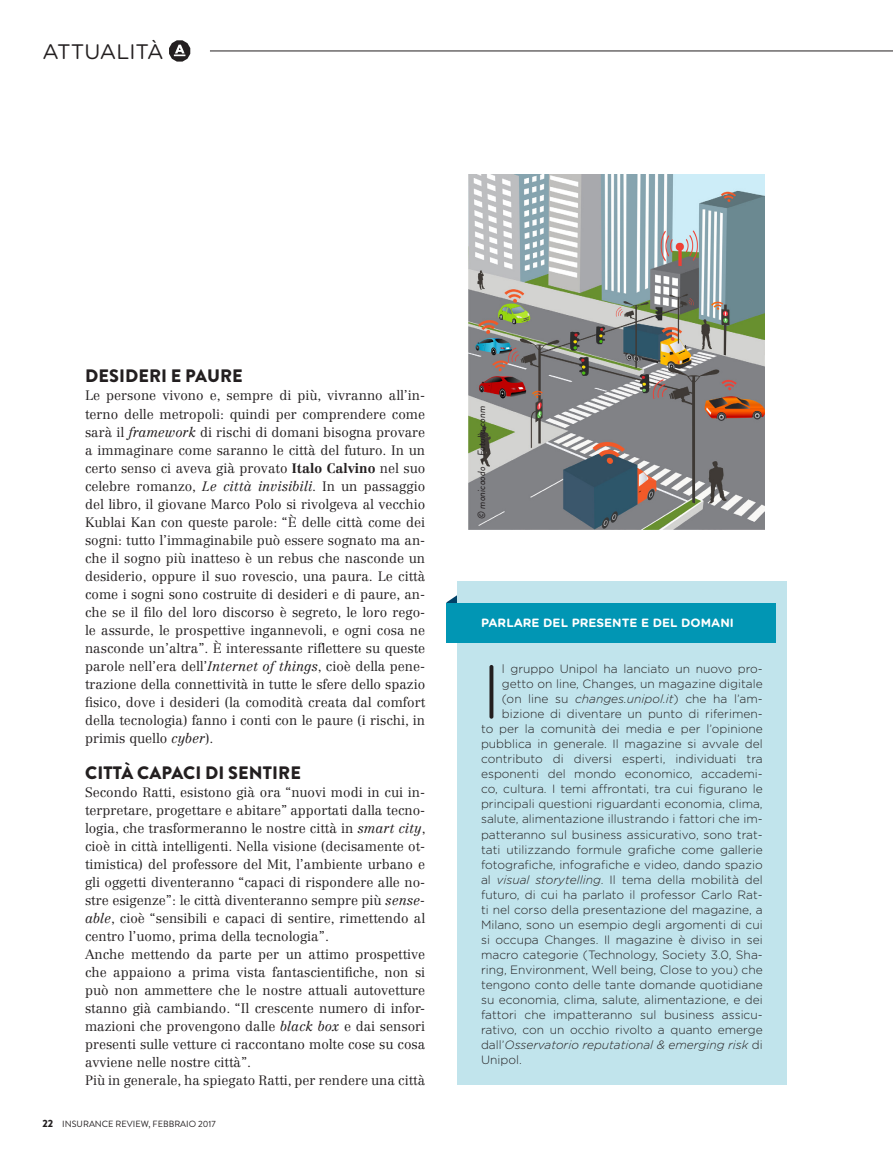
<style>
.page{position:relative;width:893px;height:1170px;background:#fff}
.page>*{position:absolute;margin:0;border:0;box-sizing:border-box;transform-origin:0 0}
.t1{font:300 75.9px "Gotham Rounded";color:#231f20}
.t2{font:21px "Gotham Rounded";color:#231f20}
.t3{font:900 18px "Brandon Grotesque";letter-spacing:.005em;color:#231f20}
.t4{font:300 13.5px/18px "Centennial LT Std";color:#231f20;text-align:justify}
.t5{font:300 12px "Gotham Rounded";color:#231f20}
.t6{font:italic 300 12px "Gotham Rounded";color:#231f20}
.t7{font:700 12px "Gotham Rounded";color:#fff}
.t8{font:italic 10.5px "Brandon Grotesque";color:#231f20}
.t9{font:9px "Brandon Grotesque";color:#231f20}
.s1{font-style:italic}
.s2{font-weight:700}
.s3{font-weight:900;font-size:10.5px}
.s4{font-style:normal}
</style>
<div class="page">
<svg style="left:169px;top:40px;width:21px;height:22px"></svg>
<hr style="left:210px;top:51px;width:683px;height:1px;background:#231f20">
<svg style="left:447px;top:595px;width:10px;height:7px"></svg>
<div style="left:457px;top:581px;width:330px;height:503px;background:#c1e4ec"></div>
<div style="left:446px;top:602px;width:330px;height:40px;background:#0196b4"></div>
<img style="left:468px;top:174px;width:297px;height:355px">
<p class="t2" style="left:43px;top:37px;width:123px">ATTUALITÀ</p>
<p class="t3" style="left:85px;top:363px;width:159px">DESIDERI E PAURE</p>
<p class="t4" style="left:85px;top:387px;width:342px">Le persone vivono e, sempre di più, vivranno all’in&shy;terno delle metropoli: quindi per comprendere come sarà il <span class="s1">framework</span> di rischi di domani bisogna provare a immaginare come saranno le città del futuro. In un certo senso ci aveva già provato <span class="s2">Italo Calvino</span> nel suo celebre romanzo, <span class="s1">Le città invisibili</span>. In un passaggio del libro, il giovane Marco Polo si rivolgeva al vecchio Kublai Kan con queste parole: “È delle città come dei sogni: tutto l’immaginabile può essere sognato ma an&shy;che il sogno più inatteso è un rebus che nasconde un desiderio, oppure il suo rovescio, una paura. Le città come i sogni sono costruite di desideri e di paure, an&shy;che se il filo del loro discorso è segreto, le loro rego&shy;le assurde, le prospettive ingannevoli, e ogni cosa ne nasconde un’altra”. È interessante riflettere su queste parole nell’era dell’<span class="s1">Internet of things</span>, cioè della pene&shy;trazione della connettività in tutte le sfere dello spazio fisico, dove i desideri (la comodità creata dal comfort della tecnologia) fanno i conti con le paure (i rischi, in primis quello <span class="s1">cyber</span>).</p>
<p class="t3" style="left:85px;top:759px;width:217px">CITTÀ CAPACI DI SENTIRE</p>
<p class="t4" style="left:85px;top:783px;width:342px">Secondo Ratti, esistono già ora “nuovi modi in cui in&shy;terpretare, progettare e abitare” apportati dalla tecno&shy;logia, che trasformeranno le nostre città in <span class="s1">smart city</span>, cioè in città intelligenti. Nella visione (decisamente ot&shy;timistica) del professore del Mit, l’ambiente urbano e gli oggetti diventeranno “capaci di rispondere alle no&shy;stre esigenze”: le città diventeranno sempre più <span class="s1">sense&shy;able</span>, cioè “sensibili e capaci di sentire, rimettendo al centro l’uomo, prima della tecnologia”.</p>
<p class="t4" style="left:85px;top:945px;width:342px">Anche mettendo da parte per un attimo prospettive che appaiono a prima vista fantascientifiche, non si può non ammettere che le nostre attuali autovetture stanno già cambiando. “Il crescente numero di infor&shy;mazioni che provengono dalle <span class="s1">black box</span> e dai sensori presenti sulle vetture ci raccontano molte cose su cosa avviene nelle nostre città”.</p>
<p class="t4" style="left:85px;top:1071px;width:342px">Più in generale, ha spiegato Ratti, per rendere una città</p>
<p class="t9" style="left:43px;top:1117px;width:175px"><span class="s3">22</span> INSURANCE REVIEW, FEBBRAIO 2017</p>
<p class="t8" style="left:474px;top:519px;width:115px;rotate:-90deg">© monicaodo – Fotolia.conm</p>
<p class="t7" style="left:481px;top:614px;width:254px">PARLARE DEL PRESENTE E DEL DOMANI</p>
<p class="t1" style="left:481px;top:640px;width:22px">I</p>
<p class="t5" style="left:502px;top:661px;width:262px">l gruppo Unipol ha lanciato un nuovo pro-</p>
<p class="t5" style="left:502px;top:676px;width:262px">getto on line, Changes, un magazine digitale</p>
<p class="t5" style="left:502px;top:691px;width:262px">(on line su <span class="s1">changes.unipol.it</span>) che ha l’am-</p>
<p class="t5" style="left:502px;top:706px;width:262px">bizione di diventare un punto di riferimen-</p>
<p class="t5" style="left:481px;top:721px;width:283px">to per la comunità dei media e per l’opinione</p>
<p class="t5" style="left:481px;top:736px;width:283px">pubblica in generale. Il magazine si avvale del</p>
<p class="t5" style="left:481px;top:751px;width:283px">contributo di diversi esperti, individuati tra</p>
<p class="t5" style="left:481px;top:766px;width:283px">esponenti del mondo economico, accademi-</p>
<p class="t5" style="left:481px;top:781px;width:283px">co, cultura. I temi affrontati, tra cui figurano le</p>
<p class="t5" style="left:481px;top:796px;width:283px">principali questioni riguardanti economia, clima,</p>
<p class="t5" style="left:481px;top:811px;width:283px">salute, alimentazione illustrando i fattori che im-</p>
<p class="t5" style="left:481px;top:826px;width:283px">patteranno sul business assicurativo, sono trat-</p>
<p class="t5" style="left:481px;top:841px;width:283px">tati utilizzando formule grafiche come gallerie</p>
<p class="t5" style="left:481px;top:856px;width:283px">fotografiche, infografiche e video, dando spazio</p>
<p class="t5" style="left:481px;top:871px;width:283px">al <span class="s1">visual storytelling</span>. Il tema della mobilità del</p>
<p class="t5" style="left:481px;top:886px;width:283px">futuro, di cui ha parlato il professor Carlo Rat-</p>
<p class="t5" style="left:481px;top:901px;width:283px">ti nel corso della presentazione del magazine, a</p>
<p class="t5" style="left:481px;top:916px;width:283px">Milano, sono un esempio degli argomenti di cui</p>
<p class="t5" style="left:481px;top:931px;width:283px">si occupa Changes. Il magazine è diviso in sei</p>
<p class="t5" style="left:481px;top:946px;width:283px">macro categorie (Technology, Society 3.0, Sha-</p>
<p class="t5" style="left:481px;top:961px;width:283px">ring, Environment, Well being, Close to you) che</p>
<p class="t5" style="left:481px;top:976px;width:283px">tengono conto delle tante domande quotidiane</p>
<p class="t5" style="left:481px;top:991px;width:283px">su economia, clima, salute, alimentazione, e dei</p>
<p class="t5" style="left:481px;top:1006px;width:283px">fattori che impatteranno sul business assicu-</p>
<p class="t5" style="left:481px;top:1021px;width:283px">rativo, con un occhio rivolto a quanto emerge</p>
<p class="t6" style="left:481px;top:1036px;width:283px"><span class="s4">dall’</span>Osservatorio reputational &amp; emerging risk <span class="s4">di</span></p>
<p class="t5" style="left:481px;top:1051px;width:42px">Unipol.</p>
</div>
